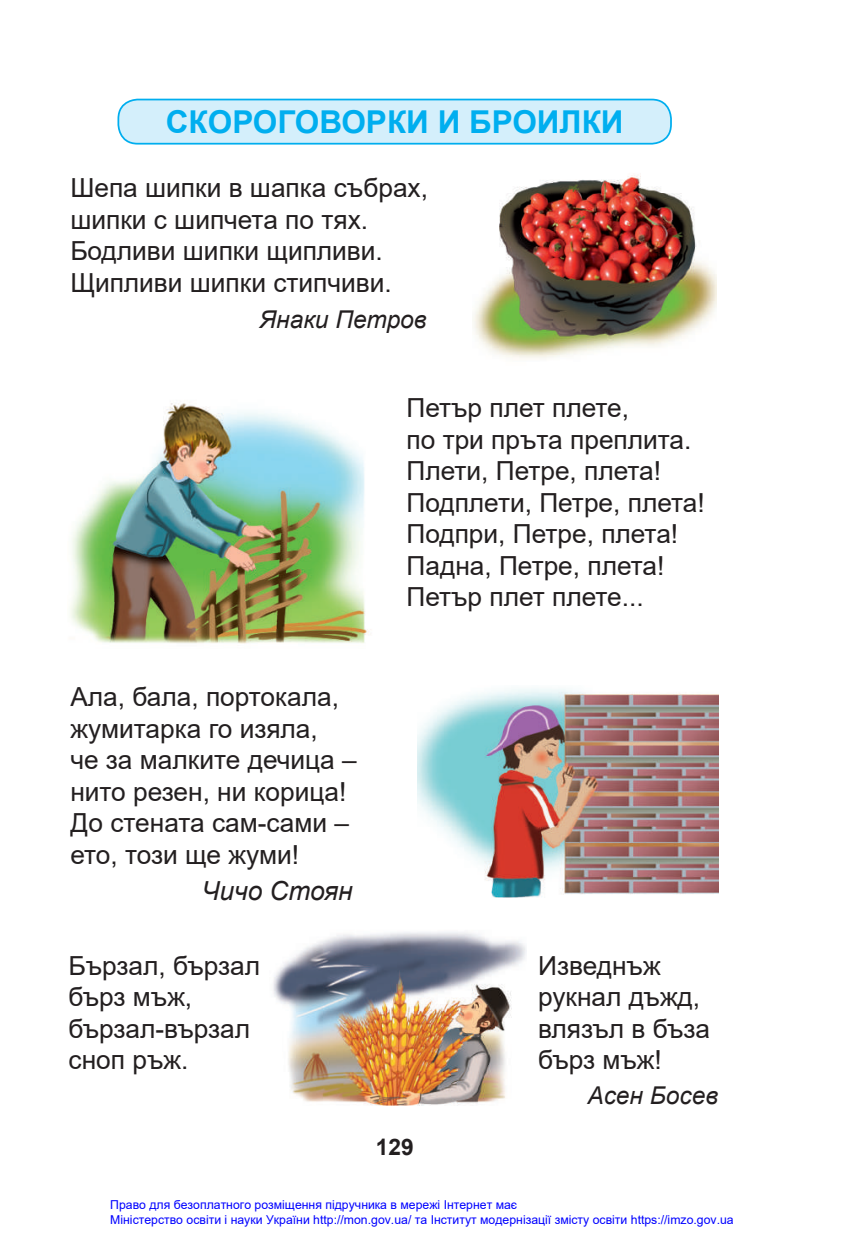
<style>
.page{position:relative;width:844px;height:1241px;background:#fff}
.page>*{position:absolute;margin:0;border:0;box-sizing:border-box;transform-origin:0 0}
.t1{font:700 31.5px "Arial";color:#00aeef}
.t2{font:26.25px/31.5px "Arial";color:#231f20}
.t3{font:italic 26.25px "Arial";color:#231f20}
.t4{font:italic 24.5px "Arial";color:#231f20}
.t5{font:700 22.75px "Arial";color:#231f20}
.t6{font:12.25px/14.7px "Arial";color:#00f}
</style>
<div class="page">
<div style="left:118px;top:99px;width:552px;height:45px;background:#d4effb;border-radius:19px"></div>
<div style="left:117px;top:99px;width:554px;height:45px;border:2px solid #00aeef;border-radius:19px"></div>
<img style="left:472px;top:175px;width:243px;height:184px">
<img style="left:273px;top:932px;width:253px;height:174px">
<img style="left:417px;top:688px;width:301px;height:209px">
<img style="left:70px;top:403px;width:301px;height:241px">
<p class="t1" style="left:166px;top:100px;width:459px">CКОРОГОВОРКИ И БРОИЛКИ</p>
<p class="t2" style="left:70px;top:172px;width:359px">Шепа шипки в шапка събрах, шипки с шипчета по тях.<br>Бодливи шипки щипливи.<br>Щипливи шипки стипчиви.</p>
<p class="t4" style="left:259px;top:303px;width:169px">Янаки Петров</p>
<p class="t2" style="left:70px;top:681px;width:288px">Ала, бала, портокала, жумитарка го изяла,<br>че за малките дечица – нито резен, ни корица!<br>До стената сам-сами – ето, този ще жуми!</p>
<p class="t3" style="left:202px;top:873px;width:152px">Чичо Стоян</p>
<p class="t2" style="left:406px;top:392px;width:300px">Петър плет плете,<br>по три пръта преплита.<br>Плети, Петре, плета!<br>Подплети, Петре, плета!<br>Подпри, Петре, плета!<br>Падна, Петре, плета!<br>Петър плет плете...</p>
<p class="t2" style="left:69px;top:949px;width:193px">Бързал, бързал бърз мъж, бързал-вързал сноп ръж.</p>
<p class="t2" style="left:538px;top:949px;width:173px">Изведнъж рукнал дъжд, влязъл в бъза бърз мъж!</p>
<p class="t4" style="left:587px;top:1078px;width:132px">Асен Босев</p>
<p class="t5" style="left:375px;top:1130px;width:39px">129</p>
<p class="t6" style="left:110px;top:1196px;width:624px">Право для безоплатного розміщення підручника в мережі Інтернет має<br>Міністерство освіти і науки України http://mon.gov.ua/ та Інститут модернізації змісту освіти https://imzo.gov.ua</p>
</div>
